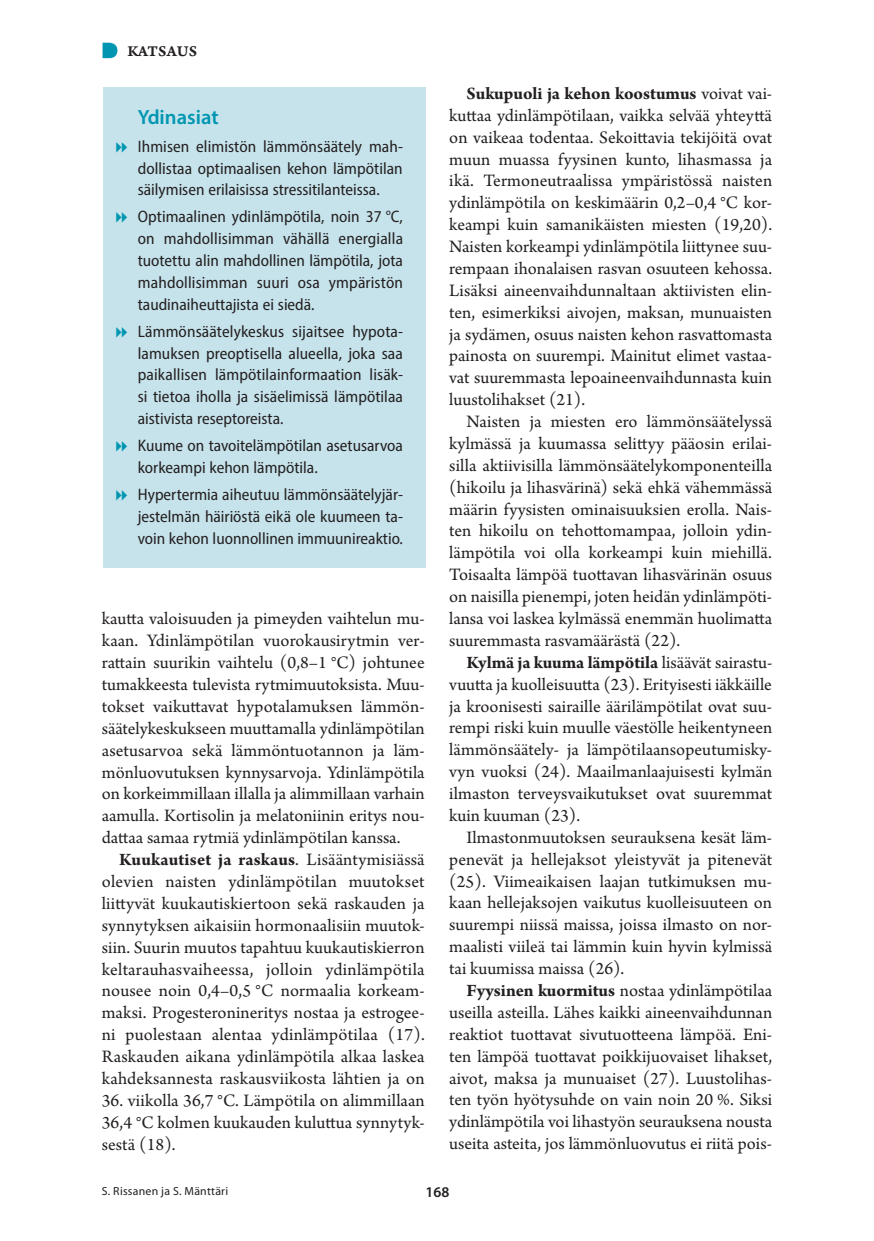
<style>
.page{position:relative;width:874px;height:1241px;background:#fff}
.page>*{position:absolute;margin:0;border:0;box-sizing:border-box;transform-origin:0 0}
.t1{font:600 20.65px "Myriad Pro";color:#0096b1}
.t2{font:18.38px/21.9px "Arno Pro";color:#231f20;text-align:justify}
.t3{font:semi-condensed 16.62px/21.9px "Myriad Pro";color:#231f20;text-align:justify}
.t4{font:15.75px "Arno Pro Smbd Caption";letter-spacing:.005em;color:#231f20}
.t5{font:600 14.88px "Myriad Pro";color:#231f20}
.t6{font:11.9px "Myriad Pro";letter-spacing:.02em;color:#231f20}
.s1{font-weight:700}
</style>
<div class="page">
<div style="left:102px;top:88px;width:323px;height:480px;background:#c6e3eb"></div>
<svg style="left:102px;top:43px;width:15px;height:15px"></svg>
<p class="t4" style="left:127px;top:41px;width:71px">KATSAUS</p>
<p class="t1" style="left:138px;top:103px;width:82px">Ydinasiat</p>
<p class="t3" style="left:138px;top:135px;width:266px">Ihmisen elimistön lämmönsäätely mah&shy;dollistaa optimaalisen kehon lämpötilan säilymisen erilaisissa stressitilanteissa.</p>
<p class="t3" style="left:138px;top:205px;width:267px">Optimaalinen ydinlämpötila, noin 37 °C, on mahdollisimman vähällä energialla tuotettu alin mahdollinen lämpötila, jota mahdollisimman suuri osa ympäristön taudinaiheuttajista ei siedä.</p>
<p class="t3" style="left:138px;top:320px;width:267px">Lämmönsäätelykeskus sijaitsee hypota&shy;lamuksen preoptisella alueella, joka saa paikallisen lämpötilainformaation lisäk&shy;si tietoa iholla ja sisäelimissä lämpötilaa aistivista reseptoreista.</p>
<p class="t3" style="left:138px;top:434px;width:266px">Kuume on tavoitelämpötilan asetusarvoa korkeampi kehon lämpötila.</p>
<p class="t3" style="left:138px;top:483px;width:266px">Hypertermia aiheutuu lämmönsäätelyjär&shy;jestelmän häiriöstä eikä ole kuumeen ta&shy;voin kehon luonnollinen immuunireaktio.</p>
<p class="t2" style="left:102px;top:609px;width:324px">kautta valoisuuden ja pimeyden vaihtelun mu&shy;kaan. Ydinlämpötilan vuorokausirytmin ver&shy;rattain suurikin vaihtelu (0,8–1 °C) johtunee tumakkeesta tulevista rytmimuutoksista. Muu&shy;tokset vaikuttavat hypotalamuksen lämmön&shy;säätelykeskukseen muuttamalla ydinlämpötilan asetusarvoa sekä lämmöntuotannon ja läm&shy;mönluovutuksen kynnysarvoja. Ydinlämpötila on korkeimmillaan illalla ja alimmillaan varhain aamulla. Kortisolin ja melatoniinin eritys nou&shy;dattaa samaa rytmiä ydinlämpötilan kanssa.</p>
<p class="t2" style="left:102px;top:849px;width:324px;text-indent:17px"><span class="s1">Kuukautiset ja raskaus</span>. Lisääntymisiässä olevien naisten ydinlämpötilan muutokset liittyvät kuukautiskiertoon sekä raskauden ja synnytyksen aikaisiin hormonaalisiin muutok&shy;siin. Suurin muutos tapahtuu kuukautiskierron keltarauhasvaiheessa, jolloin ydinlämpötila nousee noin 0,4–0,5 °C normaalia korkeam&shy;maksi. Progesteronineritys nostaa ja estrogee&shy;ni puolestaan alentaa ydinlämpötilaa (17).<br>Raskauden aikana ydinlämpötila alkaa laskea kahdeksannesta raskausviikosta lähtien ja on</p>
<p class="t2" style="left:102px;top:1090px;width:324px">36. viikolla 36,7 °C. Lämpötila on alimmillaan 36,4 °C kolmen kuukauden kuluttua synnytyk&shy;sestä (18).</p>
<p class="t2" style="left:449px;top:83px;width:324px;text-indent:17px"><span class="s1">Sukupuoli ja kehon koostumus</span> voivat vai&shy;kuttaa ydinlämpötilaan, vaikka selvää yhteyttä on vaikeaa todentaa. Sekoittavia tekijöitä ovat muun muassa fyysinen kunto, lihasmassa ja ikä. Termoneutraalissa ympäristössä naisten ydinlämpötila on keskimäärin 0,2–0,4 °C kor&shy;keampi kuin samanikäisten miesten (19,20).<br>Naisten korkeampi ydinlämpötila liittynee suu&shy;rempaan ihonalaisen rasvan osuuteen kehossa.<br>Lisäksi aineenvaihdunnaltaan aktiivisten elin&shy;ten, esimerkiksi aivojen, maksan, munuaisten ja sydämen, osuus naisten kehon rasvattomasta painosta on suurempi. Mainitut elimet vastaa&shy;vat suuremmasta lepoaineenvaihdunnasta kuin luustolihakset (21).</p>
<p class="t2" style="left:449px;top:411px;width:324px;text-indent:17px">Naisten ja miesten ero lämmönsäätelyssä kylmässä ja kuumassa selittyy pääosin erilai&shy;silla aktiivisilla lämmönsäätelykomponenteilla (hikoilu ja lihasvärinä) sekä ehkä vähemmässä määrin fyysisten ominaisuuksien erolla. Nais&shy;ten hikoilu on tehottomampaa, jolloin ydin&shy;lämpötila voi olla korkeampi kuin miehillä.<br>Toisaalta lämpöä tuottavan lihasvärinän osuus on naisilla pienempi, joten heidän ydinlämpöti&shy;lansa voi laskea kylmässä enemmän huolimatta suuremmasta rasvamäärästä (22).</p>
<p class="t2" style="left:449px;top:652px;width:324px;text-indent:17px"><span class="s1">Kylmä ja kuuma lämpötila</span> lisäävät sairastu&shy;vuutta ja kuolleisuutta (23). Erityisesti iäkkäille ja kroonisesti sairaille äärilämpötilat ovat suu&shy;rempi riski kuin muulle väestölle heikentyneen lämmönsäätely- ja lämpötilaansopeutumisky&shy;vyn vuoksi (24). Maailmanlaajuisesti kylmän ilmaston terveysvaikutukset ovat suuremmat kuin kuuman (23).</p>
<p class="t2" style="left:449px;top:827px;width:324px;text-indent:17px">Ilmastonmuutoksen seurauksena kesät läm&shy;penevät ja hellejaksot yleistyvät ja pitenevät (25). Viimeaikaisen laajan tutkimuksen mu&shy;kaan hellejaksojen vaikutus kuolleisuuteen on suurempi niissä maissa, joissa ilmasto on nor&shy;maalisti viileä tai lämmin kuin hyvin kylmissä tai kuumissa maissa (26).</p>
<p class="t2" style="left:449px;top:980px;width:324px;text-indent:17px"><span class="s1">Fyysinen kuormitus</span> nostaa ydinlämpötilaa useilla asteilla. Lähes kaikki aineenvaihdunnan reaktiot tuottavat sivutuotteena lämpöä. Eni&shy;ten lämpöä tuottavat poikkijuovaiset lihakset, aivot, maksa ja munuaiset (27). Luustolihas&shy;ten työn hyötysuhde on vain noin 20 %. Siksi ydinlämpötila voi lihastyön seurauksena nousta useita asteita, jos lämmönluovutus ei riitä pois-</p>
<p class="t6" style="left:102px;top:1183px;width:128px">S. Rissanen ja S. Mänttäri</p>
<p class="t5" style="left:425px;top:1182px;width:25px">168</p>
</div>
